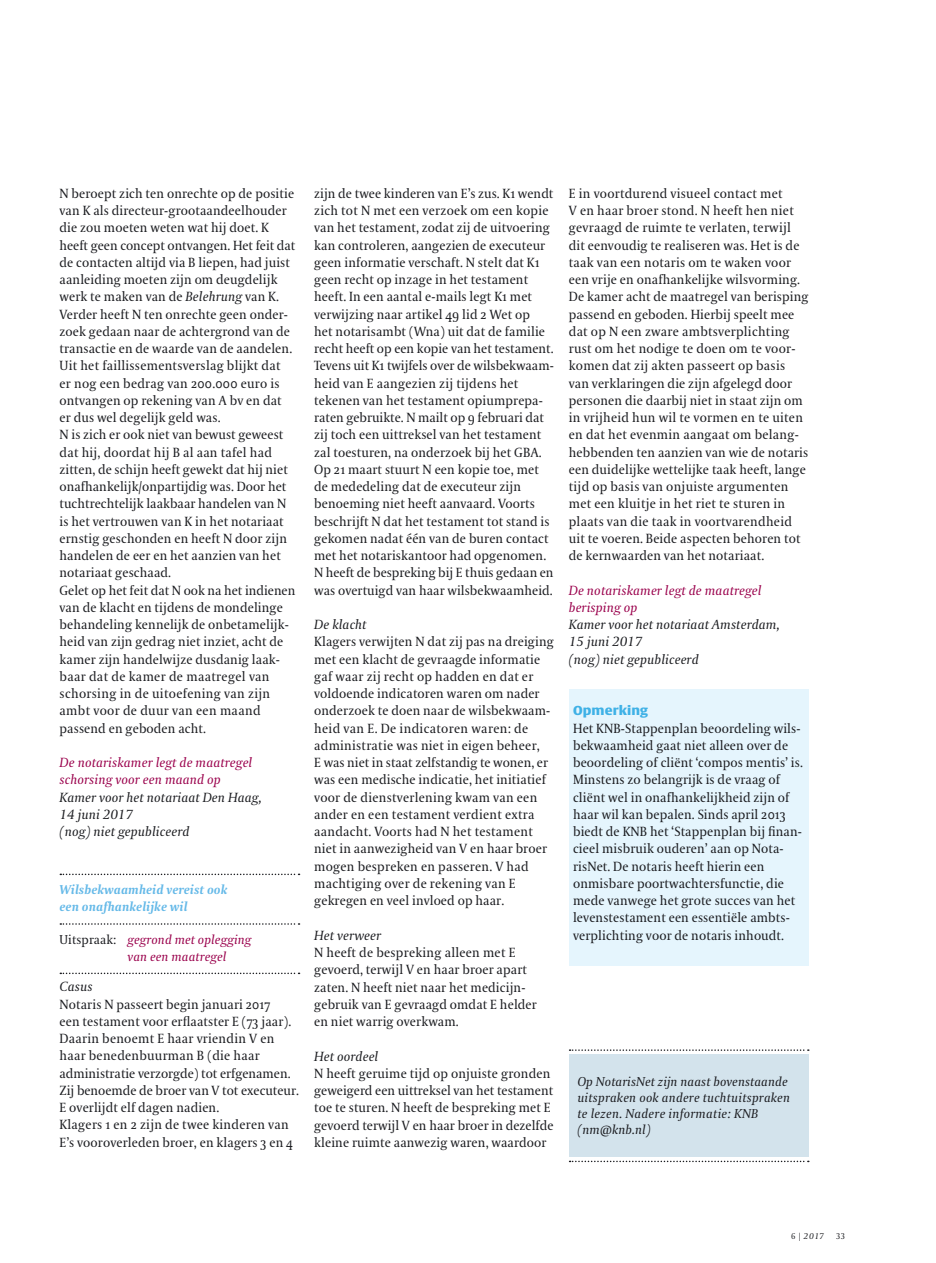
<style>
.page{position:relative;width:936px;height:1263px;background:#fff}
.page>*{position:absolute;margin:0;border:0;box-sizing:border-box;transform-origin:0 0}
.t1{font:13.2px/17.2px "VPRO Coranto";letter-spacing:.01em;color:#1b1c20}
.t2{font:italic 13.2px/17.2px "VPRO Coranto";letter-spacing:.01em;color:#1b1c20}
.t3{font:italic 13.2px/17.2px "VPRO Coranto";letter-spacing:.01em;color:#9a004c}
.t4{font:italic 12.75px/16.2px "VPRO Coranto";letter-spacing:.02em;color:#1b1c20}
.t5{font:italic 700 12.75px/17.2px "VPRO Coranto";letter-spacing:.01em;color:#65b9e8}
.t6{font:italic 12.75px/17.2px "VPRO Coranto";letter-spacing:.01em;color:#9a004c}
.t7{font:700 12.75px "VPRO Vesta";color:#3fb1e6}
.t8{font:italic 8.25px "VPRO Coranto";color:#1b1c20}
.t9{font:8.25px "VPRO Coranto Cn";color:#1b1c20}
.s1{font-style:italic}
.s2{font-style:normal;color:#1b1c20}
.s3{font-family:"VPRO Coranto Cn";font-style:normal}
</style>
<div class="page">
<div style="left:568px;top:689px;width:240px;height:276px;background:#e5f5fd"></div>
<svg style="left:60px;top:874px;width:239px;height:1px"></svg>
<svg style="left:60px;top:923px;width:239px;height:2px"></svg>
<svg style="left:60px;top:973px;width:239px;height:1px"></svg>
<div style="left:568px;top:1054px;width:240px;height:102px;background:#d3e3ec"></div>
<svg style="left:569px;top:1049px;width:239px;height:2px"></svg>
<svg style="left:569px;top:1161px;width:239px;height:1px"></svg>
<p class="t1" style="left:60px;top:185px;width:237px">N beroept zich ten onrechte op de positie van K als directeur-grootaandeelhouder die zou moeten weten wat hij doet. K heeft geen concept ontvangen. Het feit dat de contacten altijd via B liepen, had juist aanleiding moeten zijn om deugdelijk werk te maken van de <span class="s1">Belehrung</span> van K.<br>Verder heeft N ten onrechte geen onder&shy;zoek gedaan naar de achtergrond van de transactie en de waarde van de aandelen.<br>Uit het faillissementsverslag blijkt dat<br>er nog een bedrag van 200.000 euro is ontvangen op rekening van A bv en dat er dus wel degelijk geld was.<br>N is zich er ook niet van bewust geweest dat hij, doordat hij B al aan tafel had zitten, de schijn heeft gewekt dat hij niet onafhankelijk/onpartijdig was. Door het tuchtrechtelijk laakbaar handelen van N is het vertrouwen van K in het notariaat ernstig geschonden en heeft N door zijn handelen de eer en het aanzien van het notariaat geschaad.<br>Gelet op het feit dat N ook na het indienen van de klacht en tijdens de mondelinge behandeling kennelijk de onbetamelijk&shy;heid van zijn gedrag niet inziet, acht de kamer zijn handelwijze dusdanig laak-- baar dat de kamer de maatregel van schorsing in de uitoefening van zijn ambt voor de duur van een maand passend en geboden acht.</p>
<p class="t3" style="left:60px;top:754px;width:194px">De notariskamer legt de maatregel schorsing voor een maand op</p>
<p class="t2" style="left:60px;top:789px;width:203px">Kamer voor het notariaat Den Haag,<br>14 juni 2017<br>(nog) niet gepubliceerd</p>
<p class="t5" style="left:60px;top:881px;width:169px">Wilsbekwaamheid vereist ook een onafhankelijke wil</p>
<p class="t6" style="left:128px;top:931px;width:125px;text-indent:-68px"><span class="s2">Uitspraak:</span> gegrond met oplegging van een maatregel</p>
<p class="t2" style="left:60px;top:978px;width:35px">Casus</p>
<p class="t1" style="left:60px;top:995px;width:241px">Notaris N passeert begin januari 2017<br>een testament voor erflaatster E (73 jaar).<br>Daarin benoemt E haar vriendin V en haar benedenbuurman B (die haar administratie verzorgde) tot erfgenamen.<br>Zij benoemde de broer van V tot executeur.<br>E overlijdt elf dagen nadien.<br>Klagers 1 en 2 zijn de twee kinderen van E’s vooroverleden broer, en klagers 3 en 4</p>
<p class="t1" style="left:314px;top:185px;width:241px">zijn de twee kinderen van E’s zus. K1 wendt zich tot N met een verzoek om een kopie van het testament, zodat zij de uitvoering kan controleren, aangezien de executeur geen informatie verschaft. N stelt dat K1 geen recht op inzage in het testament heeft. In een aantal e-mails legt K1 met verwijzing naar artikel 49 lid 2 Wet op<br>het notarisambt (Wna) uit dat de familie recht heeft op een kopie van het testament.<br>Tevens uit K1 twijfels over de wilsbekwaam&shy;heid van E aangezien zij tijdens het tekenen van het testament opiumprepa&shy;raten gebruikte. N mailt op 9 februari dat zij toch een uittreksel van het testament zal toesturen, na onderzoek bij het GBA.<br>Op 21 maart stuurt N een kopie toe, met de mededeling dat de executeur zijn benoeming niet heeft aanvaard. Voorts beschrijft N dat het testament tot stand is gekomen nadat één van de buren contact met het notariskantoor had opgenomen.<br>N heeft de bespreking bij E thuis gedaan en was overtuigd van haar wilsbekwaamheid.</p>
<p class="t2" style="left:314px;top:616px;width:54px">De klacht</p>
<p class="t1" style="left:314px;top:633px;width:241px">Klagers verwijten N dat zij pas na dreiging met een klacht de gevraagde informatie gaf waar zij recht op hadden en dat er voldoende indicatoren waren om nader onderzoek te doen naar de wilsbekwaam&shy;heid van E. De indicatoren waren: de administratie was niet in eigen beheer,<br>E was niet in staat zelfstandig te wonen, er was een medische indicatie, het initiatief voor de dienstverlening kwam van een ander en een testament verdient extra aandacht. Voorts had N het testament niet in aanwezigheid van V en haar broer mogen bespreken en passeren. V had machtiging over de rekening van E gekregen en veel invloed op haar.</p>
<p class="t2" style="left:314px;top:927px;width:68px">Het verweer</p>
<p class="t1" style="left:314px;top:944px;width:224px">N heeft de bespreking alleen met E gevoerd, terwijl V en haar broer apart zaten. N heeft niet naar het medicijn&shy;gebruik van E gevraagd omdat E helder en niet warrig overkwam.</p>
<p class="t2" style="left:314px;top:1047px;width:66px">Het oordeel</p>
<p class="t1" style="left:314px;top:1064px;width:241px">N heeft geruime tijd op onjuiste gronden geweigerd een uittreksel van het testament toe te sturen. N heeft de bespreking met E gevoerd terwijl V en haar broer in dezelfde kleine ruimte aanwezig waren, waardoor</p>
<p class="t1" style="left:568px;top:185px;width:241px">E in voortdurend visueel contact met<br>V en haar broer stond. N heeft hen niet gevraagd de ruimte te verlaten, terwijl dit eenvoudig te realiseren was. Het is de taak van een notaris om te waken voor een vrije en onafhankelijke wilsvorming.<br>De kamer acht de maatregel van berisping passend en geboden. Hierbij speelt mee dat op N een zware ambtsverplichting rust om het nodige te doen om te voor&shy;komen dat zij akten passeert op basis van verklaringen die zijn afgelegd door personen die daarbij niet in staat zijn om in vrijheid hun wil te vormen en te uiten en dat het evenmin aangaat om belang&shy;hebbenden ten aanzien van wie de notaris een duidelijke wettelijke taak heeft, lange tijd op basis van onjuiste argumenten met een kluitje in het riet te sturen in plaats van die taak in voortvarendheid uit te voeren. Beide aspecten behoren tot de kernwaarden van het notariaat.</p>
<p class="t3" style="left:568px;top:582px;width:194px">De notariskamer legt de maatregel berisping op</p>
<p class="t2" style="left:568px;top:616px;width:212px">Kamer voor het notariaat Amsterdam,<br>15 juni 2017<br>(nog) niet gepubliceerd</p>
<p class="t7" style="left:573px;top:705px;width:76px">Opmerking</p>
<p class="t1" style="left:573px;top:719px;width:231px">Het KNB-Stappenplan beoordeling wils&shy;bekwaamheid gaat niet alleen over de beoordeling of cliënt ‘compos mentis’ is.<br>Minstens zo belangrijk is de vraag of cliënt wel in onafhankelijkheid zijn of haar wil kan bepalen. Sinds april 2013 biedt de KNB het ‘Stappenplan bij finan&shy;cieel misbruik ouderen’ aan op Nota&shy;risNet. De notaris heeft hierin een onmisbare poortwachtersfunctie, die mede vanwege het grote succes van het levenstestament een essentiële ambts&shy;verplichting voor de notaris inhoudt.</p>
<p class="t4" style="left:577px;top:1073px;width:214px">Op NotarisNet zijn naast bovenstaande uitspraken ook andere tuchtuitspraken te lezen. Nadere informatie: KNB (nm@knb.nl)</p>
<p class="t8" style="left:791px;top:1231px;width:34px"><span class="s3">6 |</span> 2017</p>
<p class="t9" style="left:836px;top:1231px;width:10px">33</p>
</div>
